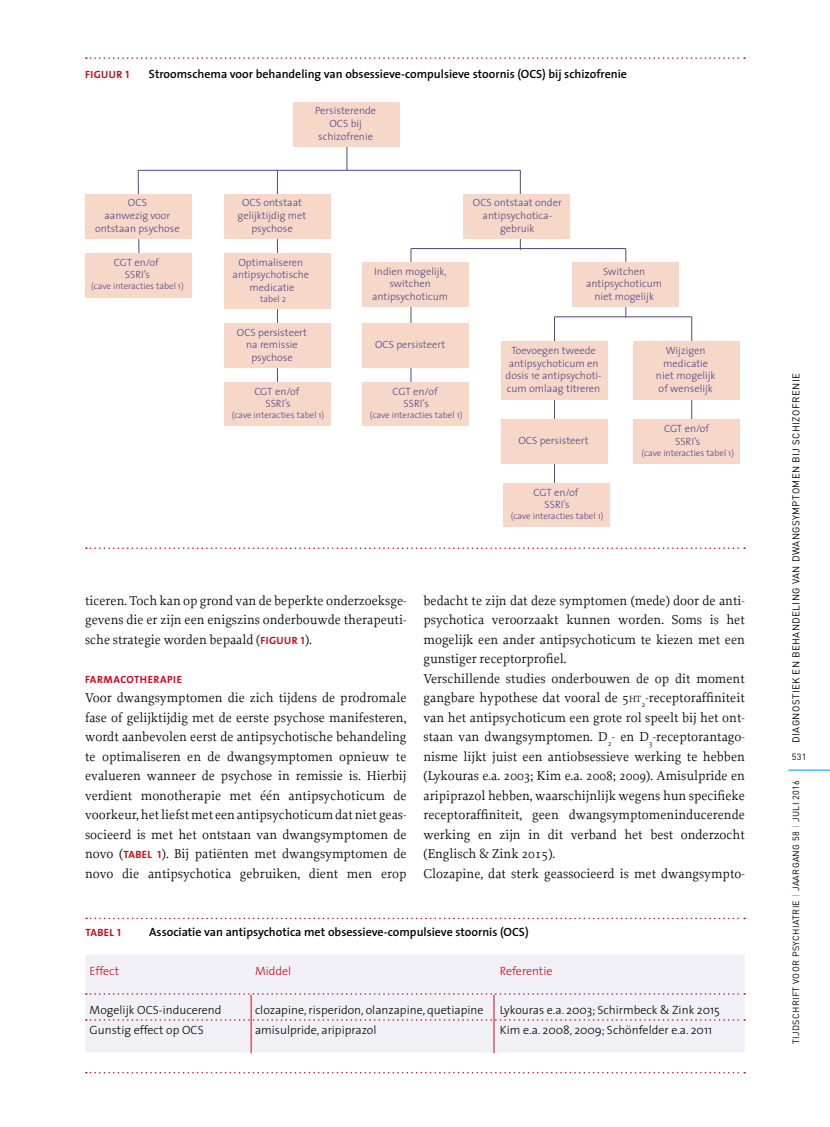
<style>
.page{position:relative;width:830px;height:1127px;background:#fff}
.page>*{position:absolute;margin:0;border:0;box-sizing:border-box;transform-origin:0 0}
.t1{font:13.5px/19.5px "Proforma";color:#000;text-align:justify}
.t2{font:300 12px "The Sans";color:#000}
.t3{font:600 12px "The Sans";color:#000}
.t4{font:300 12px "The Sans";color:#cd071e}
.t5{font:300 10.5px/12.6px "The Sans";color:#50478a;text-align:center}
.t6{font:10.5px "The Sans Bold Caps";letter-spacing:.04em;color:#cd071e}
.t7{font:9.75px "DIN";letter-spacing:.04em;color:#000}
.t8{font:300 9px "The Sans";color:#50478a}
.t9{font:9px "DIN";letter-spacing:.04em;color:#000}
.s1{font-style:inherit}
.s2{font-family:"The Sans Bold Caps";font-size:10.5px;color:#cd071e}
.s3{font-size:9.45px}
.s4{color:#9c9e9f}
</style>
<div class="page">
<hr style="left:788px;top:770px;width:41px;height:1px;background:#009ee0">
<svg style="left:86px;top:917px;width:658px;height:2px"></svg>
<div style="left:85px;top:955px;width:659px;height:97px;background:#f2f0f7"></div>
<svg style="left:86px;top:57px;width:658px;height:2px"></svg>
<svg style="left:86px;top:547px;width:658px;height:2px"></svg>
<svg style="left:86px;top:1072px;width:658px;height:1px"></svg>
<svg style="left:86px;top:993px;width:658px;height:1px"></svg>
<svg style="left:86px;top:1019px;width:658px;height:1px"></svg>
<hr style="left:554px;top:317px;width:1px;height:182px;background:#50478a">
<hr style="left:691px;top:317px;width:1px;height:109px;background:#50478a">
<hr style="left:410px;top:249px;width:1px;height:138px;background:#50478a">
<hr style="left:625px;top:249px;width:1px;height:69px;background:#50478a">
<hr style="left:277px;top:170px;width:1px;height:217px;background:#50478a">
<div style="left:85px;top:194px;width:106px;height:44px;background:#f6d7c8"></div>
<div style="left:293px;top:102px;width:106px;height:44px;background:#f6d7c8"></div>
<div style="left:224px;top:253px;width:106px;height:56px;background:#f6d7c8"></div>
<div style="left:224px;top:382px;width:106px;height:44px;background:#f6d7c8"></div>
<div style="left:224px;top:323px;width:106px;height:45px;background:#f6d7c8"></div>
<div style="left:362px;top:262px;width:106px;height:44px;background:#f6d7c8"></div>
<div style="left:571px;top:262px;width:107px;height:44px;background:#f6d7c8"></div>
<div style="left:501px;top:341px;width:106px;height:59px;background:#f6d7c8"></div>
<div style="left:501px;top:419px;width:106px;height:45px;background:#f6d7c8"></div>
<div style="left:633px;top:341px;width:106px;height:59px;background:#f6d7c8"></div>
<div style="left:633px;top:419px;width:106px;height:45px;background:#f6d7c8"></div>
<div style="left:463px;top:194px;width:106px;height:44px;background:#f6d7c8"></div>
<div style="left:362px;top:382px;width:106px;height:44px;background:#f6d7c8"></div>
<div style="left:503px;top:483px;width:106px;height:44px;background:#f6d7c8"></div>
<div style="left:362px;top:323px;width:106px;height:45px;background:#f6d7c8"></div>
<div style="left:85px;top:253px;width:106px;height:44px;background:#f6d7c8"></div>
<hr style="left:411px;top:248px;width:214px;height:1px;background:#50478a">
<hr style="left:554px;top:316px;width:137px;height:1px;background:#50478a">
<svg style="left:137px;top:147px;width:384px;height:107px"></svg>
<hr style="left:250px;top:994px;width:1px;height:59px;background:#cd071e">
<hr style="left:493px;top:994px;width:1px;height:59px;background:#cd071e">
<p class="t6" style="left:85px;top:66px;width:46px">FIGUUR 1</p>
<p class="t3" style="left:149px;top:64px;width:479px">Stroomschema voor behandeling van obsessieve-compulsieve stoornis (<span class="s1">OCS</span>) bij schizofrenie</p>
<p class="t5" style="left:95px;top:196px;width:86px">OCS<br>aanwezig voor ontstaan psychose</p>
<p class="t5" style="left:114px;top:255px;width:47px">CGT en/of<br>SSRI’s</p>
<p class="t8" style="left:91px;top:278px;width:94px">(cave interacties tabel 1)</p>
<p class="t5" style="left:315px;top:104px;width:63px">Persisterende<br>OCS bij schizofrenie</p>
<p class="t5" style="left:237px;top:196px;width:70px">OCS ontstaat gelijktijdig met psychose</p>
<p class="t5" style="left:472px;top:196px;width:90px">OCS ontstaat onder antipsychotica&shy;gebruik</p>
<p class="t5" style="left:232px;top:255px;width:78px">Optimaliseren antipsychotische medicatie</p>
<p class="t8" style="left:260px;top:291px;width:28px">tabel 2</p>
<p class="t5" style="left:237px;top:325px;width:72px">OCS persisteert na remissie psychose</p>
<p class="t5" style="left:254px;top:384px;width:47px">CGT en/of<br>SSRI’s</p>
<p class="t8" style="left:232px;top:408px;width:94px">(cave interacties tabel 1)</p>
<p class="t5" style="left:372px;top:264px;width:78px">Indien mogelijk, switchen antipsychoticum</p>
<p class="t5" style="left:586px;top:264px;width:78px">Switchen antipsychoticum niet mogelijk</p>
<p class="t5" style="left:375px;top:338px;width:72px">OCS persisteert</p>
<p class="t5" style="left:392px;top:384px;width:47px">CGT en/of<br>SSRI’s</p>
<p class="t8" style="left:370px;top:408px;width:94px">(cave interacties tabel 1)</p>
<p class="t5" style="left:505px;top:344px;width:98px">Toevoegen tweede antipsychoticum en dosis 1e antipsychoti&shy;cum omlaag titreren</p>
<p class="t5" style="left:518px;top:434px;width:72px">OCS persisteert</p>
<p class="t5" style="left:533px;top:485px;width:47px">CGT en/of<br>SSRI’s</p>
<p class="t8" style="left:510px;top:509px;width:94px">(cave interacties tabel 1)</p>
<p class="t5" style="left:655px;top:344px;width:61px">Wijzigen medicatie niet mogelijk of wenselijk</p>
<p class="t5" style="left:663px;top:422px;width:47px">CGT en/of<br>SSRI’s</p>
<p class="t8" style="left:641px;top:445px;width:94px">(cave interacties tabel 1)</p>
<p class="t1" style="left:85px;top:590px;width:323px">ticeren. Toch kan op grond van de beperkte onderzoeksge&shy;gevens die er zijn een enigszins onderbouwde therapeuti&shy;sche strategie worden bepaald (<span class="s2">FIGUUR 1</span>).</p>
<p class="t6" style="left:85px;top:670px;width:98px">FARMACOTHERAPIE</p>
<p class="t1" style="left:85px;top:688px;width:323px">Voor dwangsymptomen die zich tijdens de prodromale fase of gelijktijdig met de eerste psychose manifesteren, wordt aanbevolen eerst de antipsychotische behandeling te optimaliseren en de dwangsymptomen opnieuw te evalueren wanneer de psychose in remissie is. Hierbij verdient monotherapie met één antipsychoticum de voorkeur, het liefst met een antipsychoticum dat niet geas&shy;socieerd is met het ontstaan van dwangsymptomen de novo (<span class="s2">TABEL 1</span>). Bij patiënten met dwangsymptomen de novo die antipsychotica gebruiken, dient men erop</p>
<p class="t1" style="left:423px;top:590px;width:323px;text-align:left">bedacht te zijn dat deze symptomen (mede) door de anti&shy;psychotica veroorzaakt kunnen worden. Soms is het mogelijk een ander antipsychoticum te kiezen met een gunstiger receptorprofiel.<br>Verschillende studies onderbouwen de op dit moment gangbare hypothese dat vooral de 5<span class="s3">ht</span><sub>2</sub>-receptoraffiniteit van het antipsychoticum een grote rol speelt bij het ont&shy;staan van dwangsymptomen. D<sub>2</sub>- en D<sub>3</sub>-receptorantago&shy;nisme lijkt juist een antiobsessieve werking te hebben (Lykouras e.a. 2003; Kim e.a. 2008; 2009). Amisulpride en aripiprazol hebben, waarschijnlijk wegens hun specifieke receptoraffiniteit, geen dwangsymptomeninducerende werking en zijn in dit verband het best onderzocht (Englisch &amp; Zink 2015).<br>Clozapine, dat sterk geassocieerd is met dwangsympto-</p>
<p class="t6" style="left:85px;top:924px;width:37px">TABEL 1</p>
<p class="t3" style="left:149px;top:922px;width:381px">Associatie van antipsychotica met obsessieve-compulsieve stoornis (OCS)</p>
<p class="t4" style="left:90px;top:961px;width:31px">Effect</p>
<p class="t4" style="left:255px;top:961px;width:38px">Middel</p>
<p class="t4" style="left:499px;top:961px;width:54px">Referentie</p>
<p class="t2" style="left:90px;top:1000px;width:133px">Mogelijk OCS-inducerend</p>
<p class="t2" style="left:255px;top:1000px;width:230px">clozapine, risperidon, olanzapine, quetiapine</p>
<p class="t2" style="left:499px;top:1000px;width:221px">Lykouras e.a. 2003; Schirmbeck &amp; Zink 2015</p>
<p class="t2" style="left:90px;top:1020px;width:116px">Gunstig effect op OCS</p>
<p class="t2" style="left:255px;top:1020px;width:123px">amisulpride, aripiprazol</p>
<p class="t2" style="left:499px;top:1020px;width:213px">Kim e.a. 2008, 2009; Schönfelder e.a. 2011</p>
<p class="t7" style="left:789px;top:742px;width:371px;rotate:-90deg">DIAGNOSTIEK EN BEHANDELING VAN DWANGSYMPTOMEN BIJ SCHIZOFRENIE</p>
<p class="t9" style="left:791px;top:751px;width:16px">531</p>
<p class="t9" style="left:789px;top:1044px;width:266px;rotate:-90deg">TIJDSCHRIFT VOOR PSYCHIATRIE <span class="s4">|</span> JAARGANG 58 <span class="s4">|</span> JULI 2016</p>
</div>
